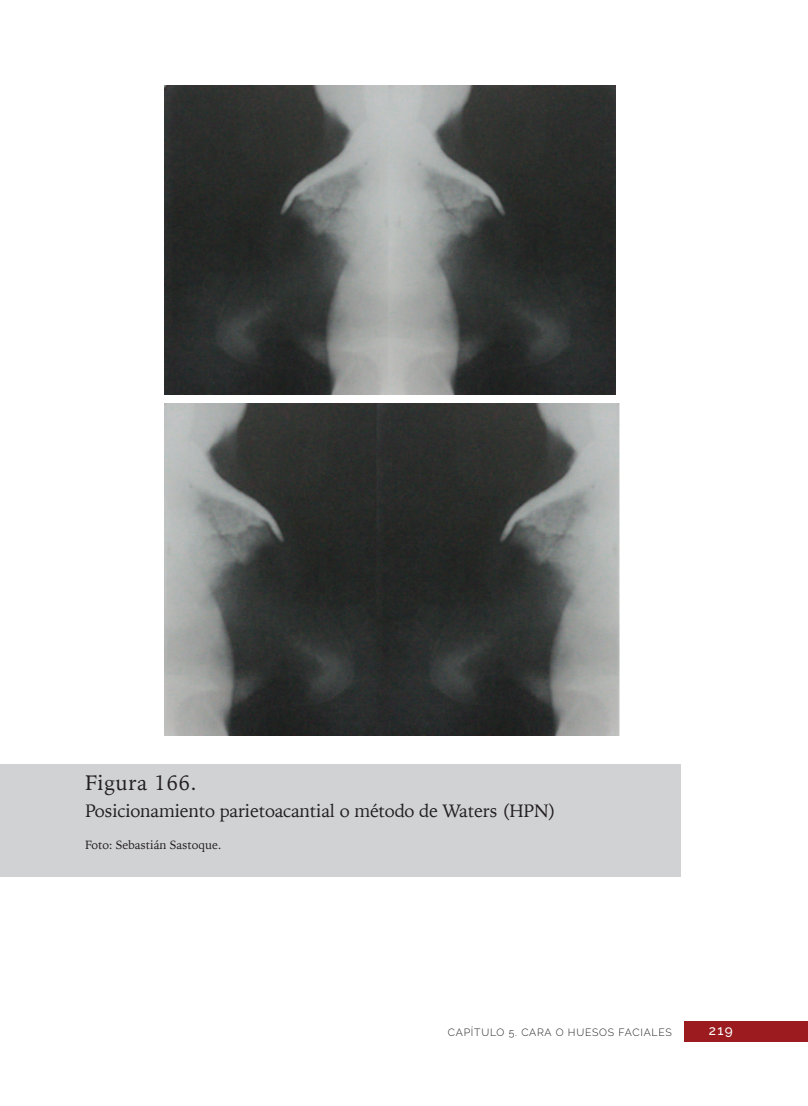
<style>
.page{position:relative;width:808px;height:1106px;background:#fff}
.page>*{position:absolute;margin:0;border:0;box-sizing:border-box;transform-origin:0 0}
.t1{font:21px "Iowan Old Style";letter-spacing:.025em;color:#231f20}
.t2{font:18px "Iowan Old Style";letter-spacing:-.01em;color:#231f20}
.t3{font:500 13.5px "Raleway";color:#fff}
.t4{font:12px "Iowan Old Style";color:#231f20}
.t5{font:300 10.5px "Raleway";letter-spacing:.075em;color:#231f20}
</style>
<div class="page">
<div style="left:685px;top:1021px;width:123px;height:20px;background:#9b1b1e"></div>
<img style="left:164px;top:85px;width:452px;height:309px">
<img style="left:164px;top:403px;width:455px;height:333px">
<div style="left:0;top:763px;width:680px;height:113px;background:#d1d2d4"></div>
<p class="t1" style="left:85px;top:763px;width:113px">Figura 166.</p>
<p class="t2" style="left:85px;top:794px;width:472px">Posicionamiento parietoacantial o método de Waters (HPN)</p>
<p class="t4" style="left:85px;top:833px;width:138px">Foto: Sebastián Sastoque.</p>
<p class="t5" style="left:448px;top:1026px;width:225px">CAPÍTULO 5. CARA O HUESOS FACIALES</p>
<p class="t3" style="left:709px;top:1022px;width:25px">219</p>
</div>
